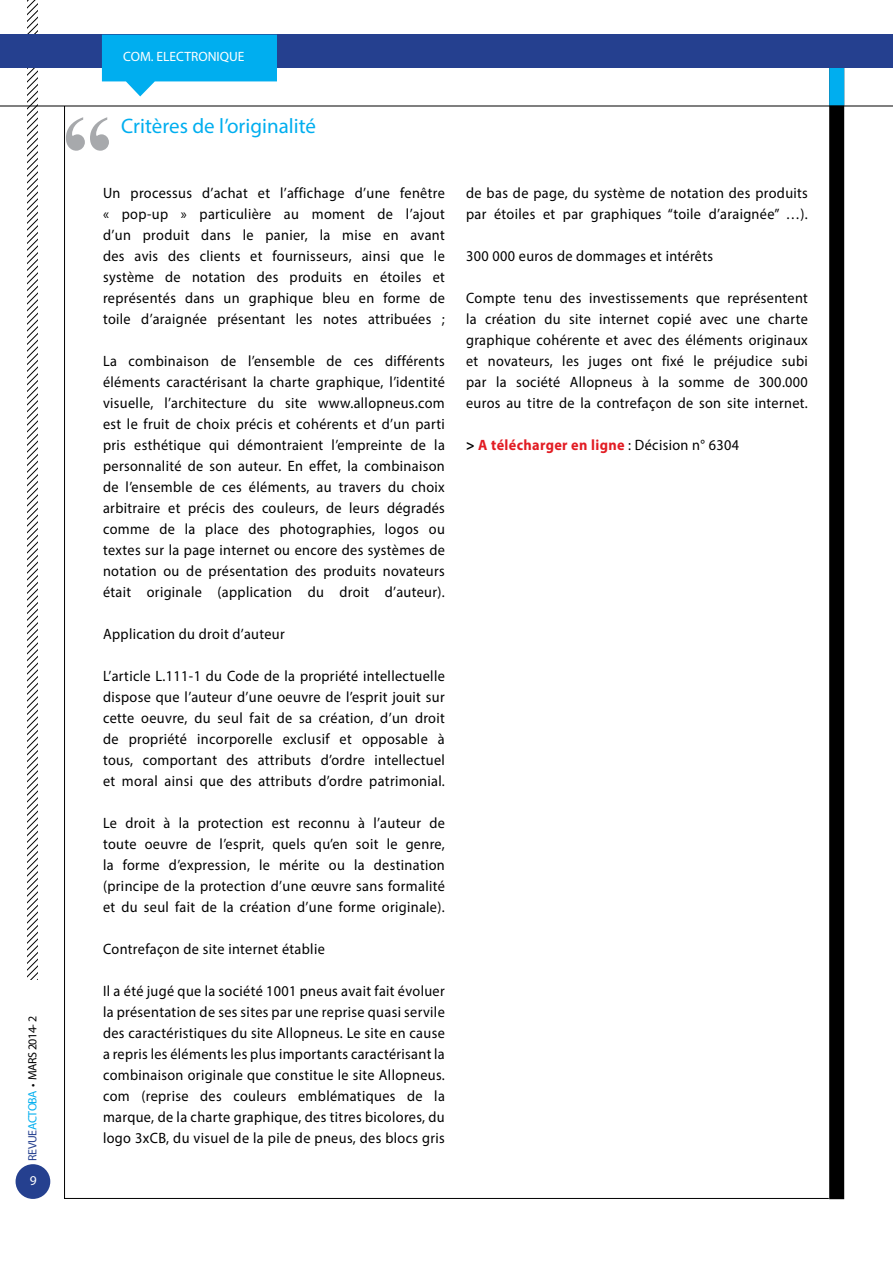
<style>
.page{position:relative;width:893px;height:1263px;background:#fff}
.page>*{position:absolute;margin:0;border:0;box-sizing:border-box;transform-origin:0 0}
.t1{font:700 102.6px "Times New Roman";color:#a7a9ac}
.t2{font:21px "Myriad Pro";color:#00aeef}
.t3{font:15px/21px "Myriad Pro";letter-spacing:.025em;color:#000;text-align:justify;scale:.95 1}
.t4{font:700 15px "Myriad Pro";letter-spacing:.025em;color:#e21c23;scale:.95 1}
.t5{font:13.5px "Myriad Pro";color:#fff}
.t6{font:12px "Myriad Pro";letter-spacing:-.04em;color:#000}
.s1{color:#25408f}
.s2{color:#00aeef}
.s3{color:#000}
.s4{font-weight:400;color:#000}
</style>
<div class="page">
<svg style="left:28px;top:0;width:9px;height:979px"></svg>
<div style="left:16px;top:1164px;width:34px;height:35px;background:#25408f;border-radius:50%"></div>
<div style="left:829px;top:40px;width:15px;height:1159px;background:#000"></div>
<div style="left:829px;top:65px;width:15px;height:41px;background:#00aeef"></div>
<div style="left:0;top:35px;width:893px;height:33px;background:#25408f"></div>
<hr style="left:0;top:106px;width:893px;height:1px;background:#000">
<svg style="left:102px;top:35px;width:175px;height:61px"></svg>
<p class="t6" style="left:25px;top:1160px;width:146px;rotate:-90deg"><span class="s1">REVUE</span><span class="s2">ACTOBA</span> • MARS 2014- 2</p>
<p class="t5" style="left:30px;top:1172px;width:8px">9</p>
<p class="t5" style="left:123px;top:48px;width:123px">COM. ELECTRONIQUE</p>
<h1 class="t1" style="left:62px;top:81px;width:53px">“</h1>
<h2 class="t2" style="left:121px;top:113px;width:196px">Critères de l’originalité</h2>
<p class="t3" style="left:103px;top:183px;width:361px">Un processus d’achat et l’affichage d’une fenêtre « pop-up » particulière au moment de l’ajout d’un produit dans le panier, la mise en avant des avis des clients et fournisseurs, ainsi que le système de notation des produits en étoiles et représentés dans un graphique bleu en forme de toile d’araignée présentant les notes attribuées ;</p>
<p class="t3" style="left:103px;top:351px;width:361px">La combinaison de l’ensemble de ces différents éléments caractérisant la charte graphique, l’identité visuelle, l’architecture du site www.allopneus.com est le fruit de choix précis et cohérents et d’un parti pris esthétique qui démontraient l’empreinte de la personnalité de son auteur. En effet, la combinaison de l’ensemble de ces éléments, au travers du choix arbitraire et précis des couleurs, de leurs dégradés comme de la place des photographies, logos ou textes sur la page internet ou encore des systèmes de notation ou de présentation des produits novateurs était originale (application du droit d’auteur).</p>
<p class="t3" style="left:103px;top:624px;width:193px">Application du droit d’auteur</p>
<p class="t3" style="left:103px;top:666px;width:361px">L’article L.111-1 du Code de la propriété intellectuelle dispose que l’auteur d’une oeuvre de l’esprit jouit sur cette oeuvre, du seul fait de sa création, d’un droit de propriété incorporelle exclusif et opposable à tous, comportant des attributs d’ordre intellectuel et moral ainsi que des attributs d’ordre patrimonial.</p>
<p class="t3" style="left:103px;top:813px;width:361px">Le droit à la protection est reconnu à l’auteur de toute oeuvre de l’esprit, quels qu’en soit le genre, la forme d’expression, le mérite ou la destination (principe de la protection d’une œuvre sans formalité et du seul fait de la création d’une forme originale).</p>
<p class="t3" style="left:103px;top:939px;width:235px">Contrefaçon de site internet établie</p>
<p class="t3" style="left:103px;top:981px;width:361px">Il a été jugé que la société 1001 pneus avait fait évoluer la présentation de ses sites par une reprise quasi servile des caractéristiques du site Allopneus. Le site en cause a repris les éléments les plus importants caractérisant la combinaison originale que constitue le site Allopneus. com (reprise des couleurs emblématiques de la marque, de la charte graphique, des titres bicolores, du logo 3xCB, du visuel de la pile de pneus, des blocs gris</p>
<p class="t3" style="left:466px;top:183px;width:361px">de bas de page, du système de notation des produits par étoiles et par graphiques “toile d’araignée” …).</p>
<p class="t3" style="left:466px;top:246px;width:262px">300 000 euros de dommages et intérêts</p>
<p class="t3" style="left:466px;top:288px;width:361px">Compte tenu des investissements que représentent la création du site internet copié avec une charte graphique cohérente et avec des éléments originaux et novateurs, les juges ont fixé le préjudice subi par la société Allopneus à la somme de 300.000 euros au titre de la contrefaçon de son site internet.</p>
<p class="t4" style="left:466px;top:436px;width:289px"><span class="s3">&gt;</span> A télécharger en ligne <span class="s4">: Décision n° 6304</span></p>
</div>
